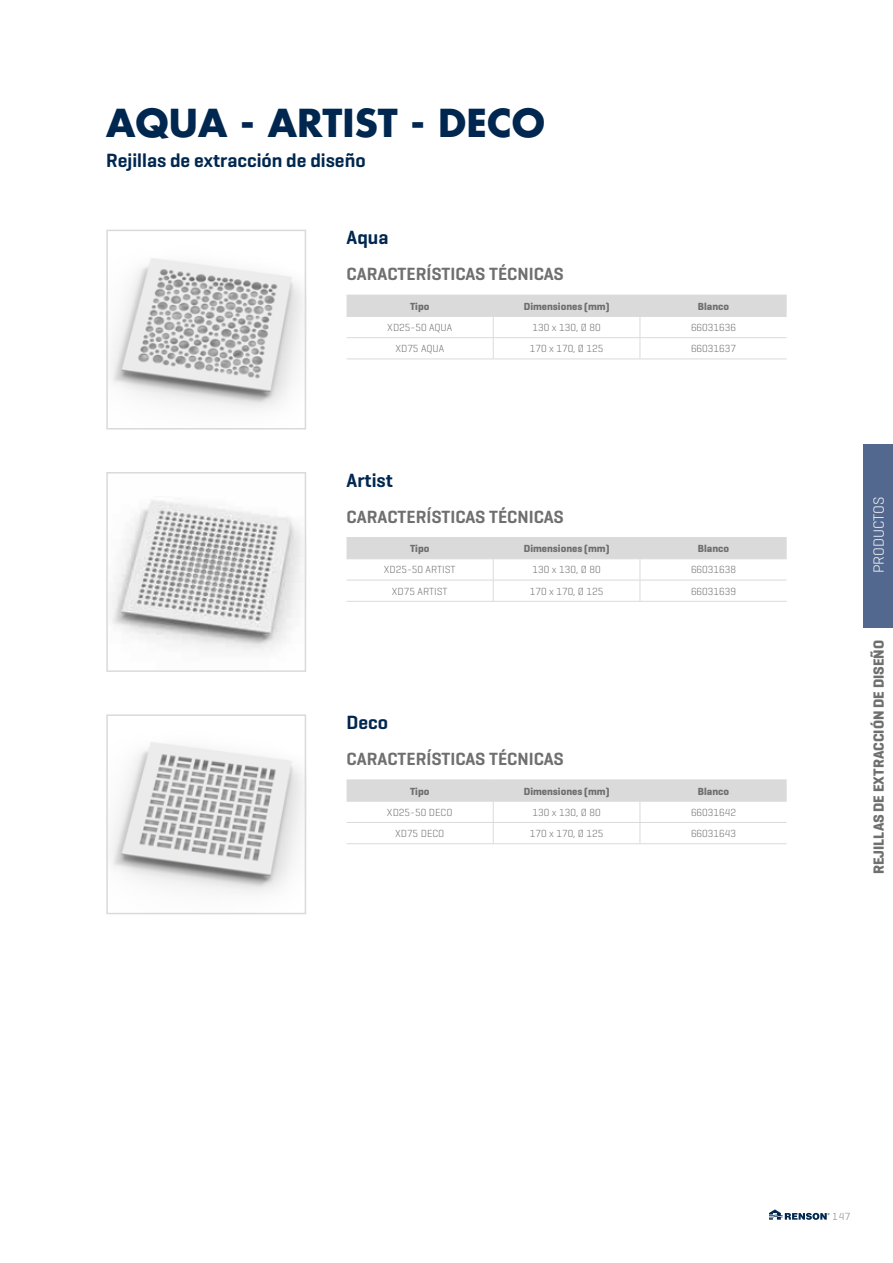
<style>
.page{position:relative;width:893px;height:1263px;background:#fff}
.page>*{position:absolute;margin:0;border:0;box-sizing:border-box;transform-origin:0 0}
.t1{font:700 37.5px "Futura Std";color:#00274f}
.t2{font:600 19.5px "Geogrotesque";color:#00274f}
.t3{font:600 18px "Geogrotesque";color:#706f6f}
.t4{font:700 15px "Geogrotesque";color:#706f6f}
.t5{font:300 15px "Geogrotesque";color:#fff}
.t6{font:300 10.5px "Geogrotesque";color:#706f6f}
.t7{font:700 10.5px "Geogrotesque";color:#706f6f}
.t8{font:10.5px "Geogrotesque";color:#9d9d9c}
</style>
<div class="page">
<div style="left:863px;top:444px;width:30px;height:184px;background:#52688e"></div>
<hr style="left:347px;top:359px;width:146px;height:1px;background:#dadada">
<hr style="left:493px;top:359px;width:147px;height:1px;background:#dadada">
<hr style="left:640px;top:359px;width:147px;height:1px;background:#dadada">
<svg style="left:347px;top:295px;width:440px;height:64px"></svg>
<hr style="left:347px;top:601px;width:146px;height:1px;background:#dadada">
<hr style="left:493px;top:601px;width:147px;height:1px;background:#dadada">
<hr style="left:640px;top:601px;width:147px;height:1px;background:#dadada">
<svg style="left:347px;top:537px;width:440px;height:64px"></svg>
<hr style="left:347px;top:779px;width:146px;height:1px;background:#dadada">
<hr style="left:493px;top:779px;width:147px;height:1px;background:#dadada">
<hr style="left:640px;top:779px;width:147px;height:1px;background:#dadada">
<hr style="left:347px;top:843px;width:146px;height:1px;background:#dadada">
<hr style="left:493px;top:843px;width:147px;height:1px;background:#dadada">
<hr style="left:640px;top:843px;width:147px;height:1px;background:#dadada">
<svg style="left:347px;top:780px;width:440px;height:63px"></svg>
<img style="left:111px;top:258px;width:192px;height:151px">
<div style="left:106px;top:230px;width:200px;height:199px;border:2px solid #dadada"></div>
<img style="left:112px;top:500px;width:191px;height:152px">
<div style="left:106px;top:472px;width:200px;height:200px;border:2px solid #dadada"></div>
<img style="left:111px;top:742px;width:192px;height:151px">
<div style="left:106px;top:714px;width:200px;height:200px;border:2px solid #dadada"></div>
<svg style="left:769px;top:1209px;width:60px;height:11px"></svg>
<h1 class="t1" style="left:106px;top:98px;width:440px">AQUA - ARTIST - DECO</h1>
<h2 class="t2" style="left:106px;top:148px;width:261px">Rejillas de extracción de diseño</h2>
<h2 class="t2" style="left:347px;top:225px;width:43px">Aqua</h2>
<h3 class="t3" style="left:347px;top:263px;width:219px">CARACTERÍSTICAS TÉCNICAS</h3>
<p class="t7" style="left:410px;top:300px;width:21px">Tipo</p>
<p class="t7" style="left:524px;top:300px;width:87px">Dimensiones (mm)</p>
<p class="t7" style="left:698px;top:300px;width:33px">Blanco</p>
<p class="t6" style="left:387px;top:321px;width:66px">XD25-50 AQUA</p>
<p class="t6" style="left:533px;top:321px;width:69px">130 x 130, Ø 80</p>
<p class="t6" style="left:691px;top:321px;width:47px">66031636</p>
<p class="t6" style="left:395px;top:342px;width:50px">XD75 AQUA</p>
<p class="t6" style="left:530px;top:342px;width:75px">170 x 170, Ø 125</p>
<p class="t6" style="left:691px;top:342px;width:47px">66031637</p>
<h2 class="t2" style="left:347px;top:468px;width:48px">Artist</h2>
<h3 class="t3" style="left:347px;top:505px;width:219px">CARACTERÍSTICAS TÉCNICAS</h3>
<p class="t7" style="left:410px;top:542px;width:21px">Tipo</p>
<p class="t7" style="left:524px;top:542px;width:87px">Dimensiones (mm)</p>
<p class="t7" style="left:698px;top:542px;width:33px">Blanco</p>
<p class="t6" style="left:384px;top:563px;width:73px">XD25-50 ARTIST</p>
<p class="t6" style="left:533px;top:563px;width:69px">130 x 130, Ø 80</p>
<p class="t6" style="left:691px;top:563px;width:47px">66031638</p>
<p class="t6" style="left:392px;top:584px;width:57px">XD75 ARTIST</p>
<p class="t6" style="left:530px;top:584px;width:75px">170 x 170, Ø 125</p>
<p class="t6" style="left:691px;top:584px;width:47px">66031639</p>
<h2 class="t2" style="left:347px;top:710px;width:43px">Deco</h2>
<h3 class="t3" style="left:347px;top:748px;width:219px">CARACTERÍSTICAS TÉCNICAS</h3>
<p class="t7" style="left:410px;top:784px;width:21px">Tipo</p>
<p class="t7" style="left:524px;top:784px;width:87px">Dimensiones (mm)</p>
<p class="t7" style="left:698px;top:784px;width:33px">Blanco</p>
<p class="t6" style="left:387px;top:806px;width:67px">XD25-50 DECO</p>
<p class="t6" style="left:533px;top:806px;width:69px">130 x 130, Ø 80</p>
<p class="t6" style="left:691px;top:806px;width:47px">66031642</p>
<p class="t6" style="left:395px;top:827px;width:51px">XD75 DECO</p>
<p class="t6" style="left:530px;top:827px;width:75px">170 x 170, Ø 125</p>
<p class="t6" style="left:691px;top:827px;width:47px">66031643</p>
<h3 class="t5" style="left:869px;top:573px;width:78px;rotate:-90deg">PRODUCTOS</h3>
<h3 class="t4" style="left:869px;top:874px;width:236px;rotate:-90deg">REJILLAS DE EXTRACCIÓN DE DISEÑO</h3>
<p class="t8" style="left:833px;top:1210px;width:19px">147</p>
</div>
